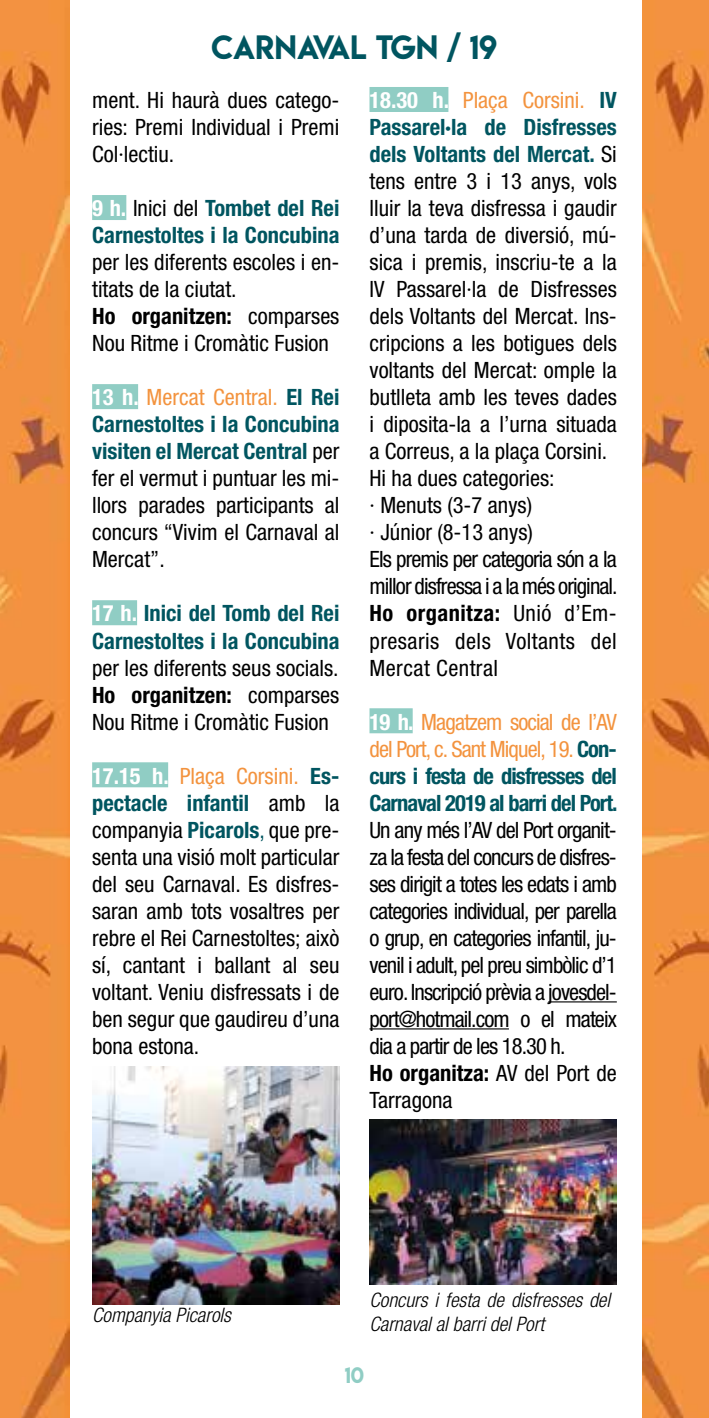
<style>
.page{position:relative;width:709px;height:1418px;background:#fff}
.page>*{position:absolute;margin:0;border:0;box-sizing:border-box;transform-origin:0 0}
.t1{font:30px "Lemon Milk";color:#005560}
.t2{font:condensed 22.5px/27px "Helvetica Neue LT Std";color:#000;text-align:justify}
.t3{font:condensed 22.5px/27px "Helvetica Neue LT Std";letter-spacing:-.04em;color:#000}
.t4{font:700 condensed 22.5px/27px "Helvetica Neue LT Std";color:#005560}
.t5{font:italic 300 condensed 20px/24px "Helvetica Neue LT Std";color:#000}
.t6{font:20px "Lemon Milk";color:#90cdc4}
.s1{color:#fff}
.s2{font-weight:400;color:#000}
.s3{font-weight:700}
.s4{font-weight:700;color:#fff}
.s5{color:#f3933e}
.s6{font-weight:700;color:#005560}
.s7{color:#005560}
.s8{font-weight:400;color:#f3933e}
</style>
<div class="page">
<div style="left:92px;top:195px;width:34px;height:25px;background:#90cdc4"></div>
<div style="left:92px;top:384px;width:46px;height:25px;background:#90cdc4"></div>
<div style="left:92px;top:600px;width:45px;height:25px;background:#90cdc4"></div>
<div style="left:92px;top:762px;width:76px;height:25px;background:#90cdc4"></div>
<img style="left:92px;top:1066px;width:247px;height:237px">
<div style="left:369px;top:87px;width:79px;height:25px;background:#90cdc4"></div>
<div style="left:369px;top:708px;width:44px;height:25px;background:#90cdc4"></div>
<hr style="left:548px;top:1001px;width:69px;height:1px;background:#000">
<hr style="left:369px;top:1028px;width:140px;height:1px;background:#000">
<img style="left:369px;top:1119px;width:248px;height:165px">
<img style="left:0;top:0;width:70px;height:1417px">
<img style="left:643px;top:0;width:65px;height:1417px">
<h1 class="t1" style="left:212px;top:26px;width:287px">CARNAVAL TGN / 19</h1>
<p class="t2" style="left:92px;top:87px;width:249px">ment. Hi haurà dues catego&shy;ries: Premi Individual i Premi Col·lectiu.</p>
<p class="t4" style="left:92px;top:194px;width:249px"><span class="s1">9 h.</span> <span class="s2">Inici del</span> Tombet del Rei<br>Carnestoltes i la Concubina</p>
<p class="t2" style="left:92px;top:249px;width:249px;text-align:left">per les diferents escoles i en&shy;titats de la ciutat.<br><span class="s3">Ho organitzen:</span> comparses<br>Nou Ritme i Cromàtic Fusion</p>
<p class="t2" style="left:92px;top:384px;width:249px"><span class="s4">13 h.</span> <span class="s5">Mercat Central.</span> <span class="s6">El Rei Carnestoltes i la Concubina visiten el Mercat Central</span> per fer el vermut i puntuar les mi&shy;llors parades participants al concurs “Vivim el Carnaval al Mercat”.</p>
<p class="t4" style="left:92px;top:599px;width:249px"><span class="s1">17 h.</span> Inici del Tomb del Rei<br>Carnestoltes i la Concubina</p>
<p class="t2" style="left:92px;top:654px;width:249px">per les diferents seus socials.<br><span class="s3">Ho organitzen:</span> comparses Nou Ritme i Cromàtic Fusion</p>
<p class="t2" style="left:92px;top:762px;width:249px"><span class="s4">17.15 h.</span> <span class="s5">Plaça Corsini.</span> <span class="s6">Es&shy;pectacle infantil</span> amb la companyia <span class="s6">Picarols</span><span class="s7">,</span> que pre&shy;senta una visió molt particular del seu Carnaval. Es disfres&shy;saran amb tots vosaltres per rebre el Rei Carnestoltes; això sí, cantant i ballant al seu voltant. Veniu disfressats i de ben segur que gaudireu d’una bona estona.</p>
<p class="t2" style="left:369px;top:87px;width:250px;text-align:left"><span class="s4">18.30 h.</span> <span class="s5">Plaça Corsini.</span> <span class="s6">IV<br>Passarel·la de Disfresses dels Voltants del Mercat.</span> Si tens entre 3 i 13 anys, vols lluir la teva disfressa i gaudir d’una tarda de diversió, mú&shy;sica i premis, inscriu-te a la<br>IV Passarel·la de Disfresses dels Voltants del Mercat. Ins&shy;cripcions a les botigues dels voltants del Mercat: omple la butlleta amb les teves dades i diposita-la a l’urna situada a Correus, a la plaça Corsini.<br>Hi ha dues categories:<br>· Menuts (3-7 anys)<br>· Júnior (8-13 anys)<br>Els premis per categoria són a la millor disfressa i a la més original.<br><span class="s3">Ho organitza:</span> Unió d’Em&shy;presaris dels Voltants del<br>Mercat Central</p>
<p class="t4" style="left:369px;top:707px;width:250px;text-align:justify"><span class="s1">19 h.</span> <span class="s8">Magatzem social de l’AV del Port, c. Sant Miquel, 19.</span> Con&shy;curs i festa de disfresses del Carnaval 2019 al barri del Port.</p>
<p class="t3" style="left:369px;top:816px;width:249px">Un any més l’AV del Port organit&shy;za la festa del concurs de disfres&shy;ses dirigit a totes les edats i amb categories individual, per parella o grup, en categories infantil, ju&shy;venil i adult, pel preu simbòlic d’1 euro. Inscripció prèvia a jovesdel&shy;port@hotmail.com o el mateix dia a partir de les 18.30 h.<br><span class="s3">Ho organitza:</span> AV del Port de<br>Tarragona</p>
<p class="t5" style="left:92px;top:1303px;width:140px">Companyia Picarols</p>
<p class="t5" style="left:369px;top:1288px;width:242px">Concurs i festa de disfresses del<br>Carnaval al barri del Port</p>
<p class="t6" style="left:345px;top:1360px;width:21px">10</p>
</div>
